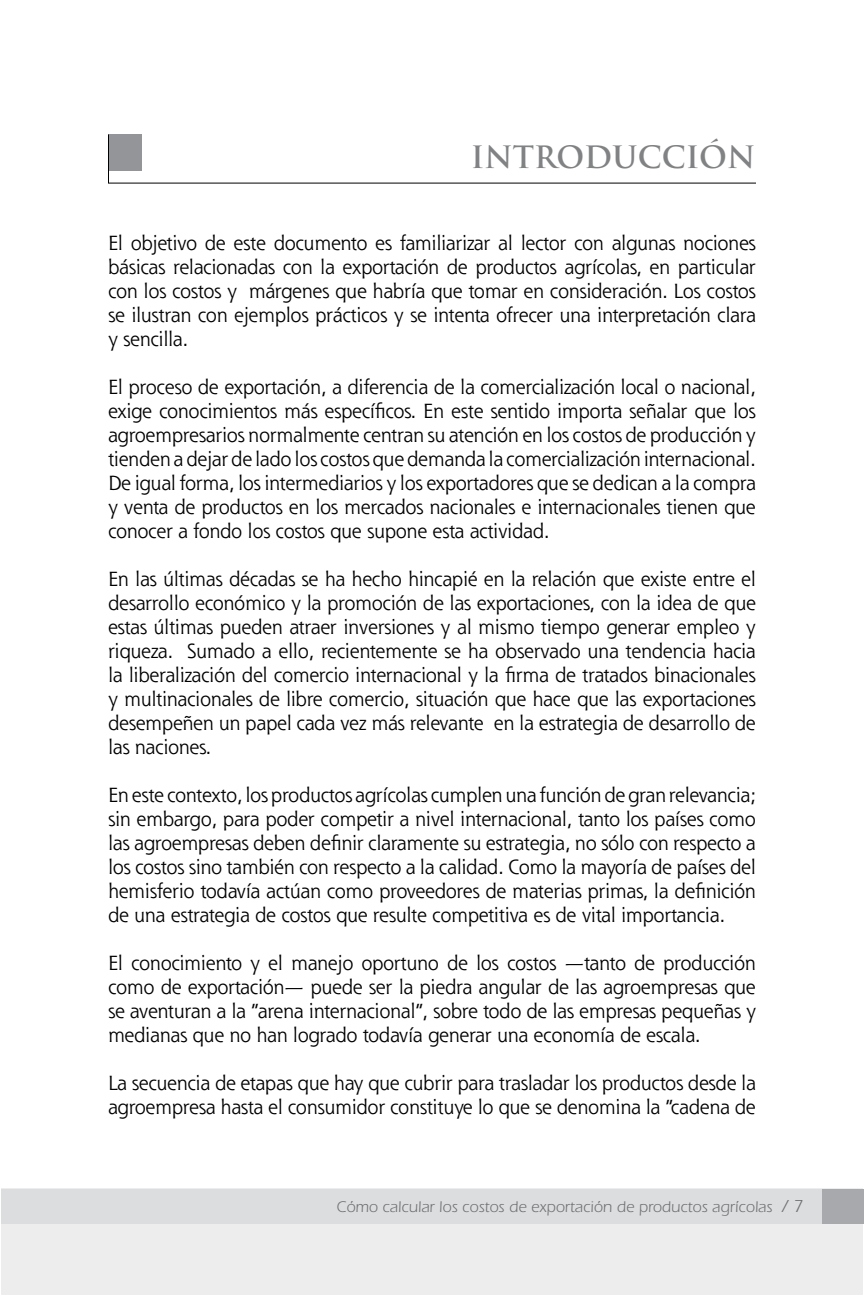
<style>
.page{position:relative;width:864px;height:1296px;background:#fff}
.page>*{position:absolute;margin:0;border:0;box-sizing:border-box;transform-origin:0 0}
.t1{font:700 30px "Trajan";color:#808284}
.t2{font:20px/24px "Shannon";letter-spacing:-.02em;color:#000;text-align:justify}
.t3{font:16px "Itc Eras";color:#6d6f71}
.s1{font-size:18px}
</style>
<div class="page">
<div style="left:1px;top:1189px;width:862px;height:106px;background:#ededee"></div>
<div style="left:1px;top:1189px;width:862px;height:34px;background:#dcddde"></div>
<div style="left:822px;top:1189px;width:42px;height:34px;background:#a7a9ac"></div>
<svg style="left:108px;top:134px;width:648px;height:50px"></svg>
<h1 class="t1" style="left:471px;top:138px;width:286px">INTRODUCCIÓN</h1>
<p class="t2" style="left:108px;top:231px;width:650px">El objetivo de este documento es familiarizar al lector con algunas nociones básicas relacionadas con la exportación de productos agrícolas, en particular con los costos y márgenes que habría que tomar en consideración. Los costos se ilustran con ejemplos prácticos y se intenta ofrecer una interpretación clara y sencilla.</p>
<p class="t2" style="left:108px;top:375px;width:650px">El proceso de exportación, a diferencia de la comercialización local o nacional, exige conocimientos más específicos. En este sentido importa señalar que los agroempresarios normalmente centran su atención en los costos de producción y tienden a dejar de lado los costos que demanda la comercialización internacional.<br>De igual forma, los intermediarios y los exportadores que se dedican a la compra y venta de productos en los mercados nacionales e internacionales tienen que conocer a fondo los costos que supone esta actividad.</p>
<p class="t2" style="left:108px;top:567px;width:650px">En las últimas décadas se ha hecho hincapié en la relación que existe entre el desarrollo económico y la promoción de las exportaciones, con la idea de que estas últimas pueden atraer inversiones y al mismo tiempo generar empleo y riqueza. Sumado a ello, recientemente se ha observado una tendencia hacia la liberalización del comercio internacional y la firma de tratados binacionales y multinacionales de libre comercio, situación que hace que las exportaciones desempeñen un papel cada vez más relevante en la estrategia de desarrollo de las naciones.</p>
<p class="t2" style="left:108px;top:783px;width:650px">En este contexto, los productos agrícolas cumplen una función de gran relevancia; sin embargo, para poder competir a nivel internacional, tanto los países como las agroempresas deben definir claramente su estrategia, no sólo con respecto a los costos sino también con respecto a la calidad. Como la mayoría de países del hemisferio todavía actúan como proveedores de materias primas, la definición de una estrategia de costos que resulte competitiva es de vital importancia.</p>
<p class="t2" style="left:108px;top:951px;width:650px">El conocimiento y el manejo oportuno de los costos —tanto de producción como de exportación— puede ser la piedra angular de las agroempresas que se aventuran a la “arena internacional”, sobre todo de las empresas pequeñas y medianas que no han logrado todavía generar una economía de escala.</p>
<p class="t2" style="left:108px;top:1071px;width:650px">La secuencia de etapas que hay que cubrir para trasladar los productos desde la agroempresa hasta el consumidor constituye lo que se denomina la “cadena de</p>
<p class="t3" style="left:336px;top:1198px;width:454px">Cómo calcular los costos de exportación de productos agrícolas <span class="s1">/</span></p>
</div>
